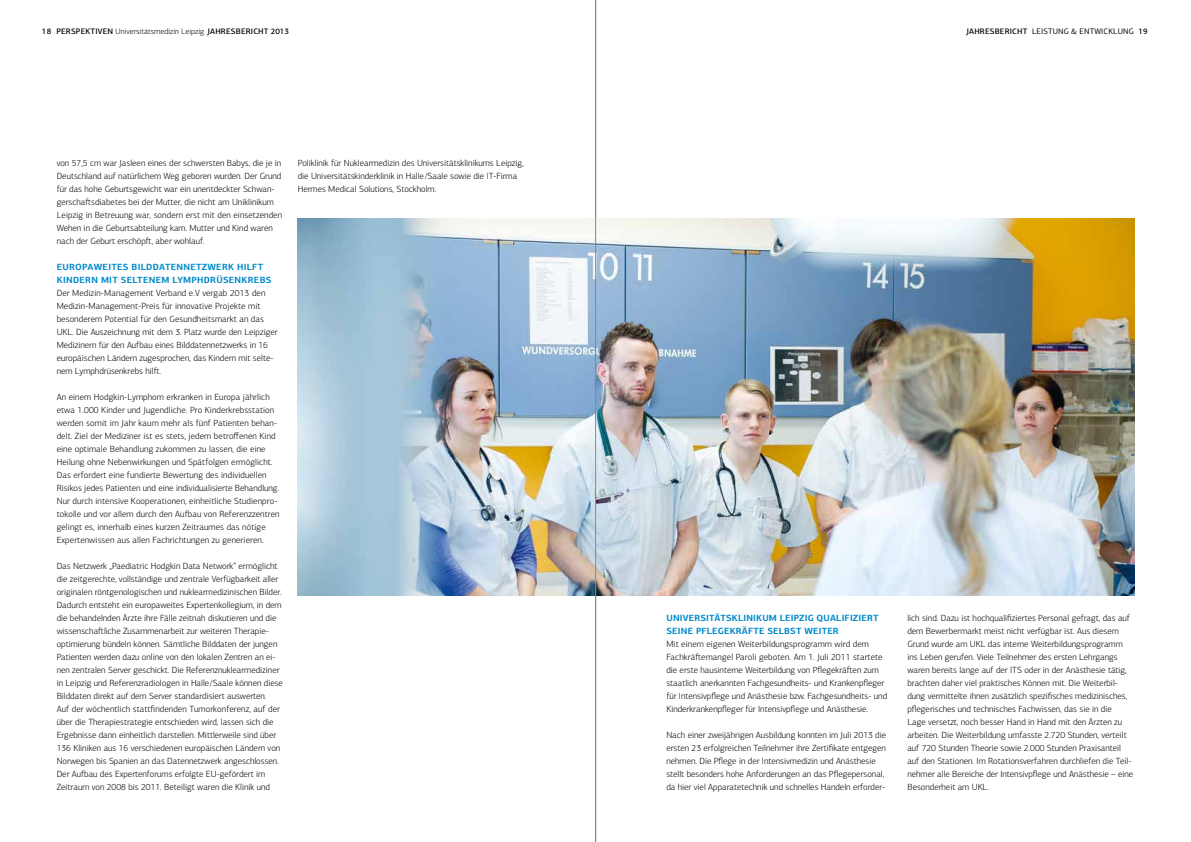
<style>
.page{position:relative;width:1191px;height:842px;background:#fff}
.page>*{position:absolute;margin:0;border:0;box-sizing:border-box;transform-origin:0 0}
.t1{font:300 9px/13px "PF Agora Sans Pro";color:#000}
.t2{font:700 9px/13px "PF Agora Sans Pro";letter-spacing:.02em;color:#008acb}
.t3{font:500 8px "PF Agora Sans Pro";letter-spacing:.02em;color:#000}
.t4{font:8px "PF Agora Sans Pro";letter-spacing:.02em;color:#000}
.s1{font-weight:300}
.s2{font-weight:500}
</style>
<div class="page">
<img style="left:298px;top:218px;width:836px;height:377px">
<hr style="left:595px;top:0;width:1px;height:842px;background:#878786">
<p class="t3" style="left:42px;top:27px;width:249px">18 PERSPEKTIVEN <span class="s1">Universitätsmedizin Leipzig</span> JAHRESBERICHT 2013</p>
<p class="t1" style="left:57px;top:157px;width:227px">von 57,5 cm war Jasleen eines der schwersten Babys, die je in Deutschland auf natürlichem Weg geboren wurden. Der Grund für das hohe Geburtsgewicht war ein unentdeckter Schwan&shy;gerschaftsdiabetes bei der Mutter, die nicht am Uniklinikum Leipzig in Betreuung war, sondern erst mit den einsetzenden Wehen in die Geburtsabteilung kam. Mutter und Kind waren nach der Geburt erschöpft, aber wohlauf.</p>
<p class="t2" style="left:57px;top:260px;width:216px">EUROPAWEITES BILDDATENNETZWERK HILFT<br>KINDERN MIT SELTENEM LYMPHDRÜSENKREBS</p>
<p class="t1" style="left:57px;top:287px;width:222px">Der Medizin-Management Verband e.V vergab 2013 den Medizin-Management-Preis für innovative Projekte mit besonderem Potential für den Gesundheitsmarkt an das UKL. Die Auszeichnung mit dem 3. Platz wurde den Leipziger Medizinern für den Aufbau eines Bilddatennetzwerks in 16 europäischen Ländern zugesprochen, das Kindern mit selte&shy;nem Lymphdrüsenkrebs hilft.</p>
<p class="t1" style="left:57px;top:391px;width:224px">An einem Hodgkin-Lymphom erkranken in Europa jährlich etwa 1.000 Kinder und Jugendliche. Pro Kinderkrebsstation werden somit im Jahr kaum mehr als fünf Patienten behan&shy;delt. Ziel der Mediziner ist es stets, jedem betroffenen Kind eine optimale Behandlung zukommen zu lassen, die eine Heilung ohne Nebenwirkungen und Spätfolgen ermöglicht.<br>Das erfordert eine fundierte Bewertung des individuellen Risikos jedes Patienten und eine individualisierte Behandlung.<br>Nur durch intensive Kooperationen, einheitliche Studienpro&shy;tokolle und vor allem durch den Aufbau von Referenzzentren gelingt es, innerhalb eines kurzen Zeitraumes das nötige Expertenwissen aus allen Fachrichtungen zu generieren.</p>
<p class="t1" style="left:57px;top:559px;width:228px">Das Netzwerk „Paediatric Hodgkin Data Network“ ermöglicht die zeitgerechte, vollständige und zentrale Verfügbarkeit aller originalen röntgenologischen und nuklearmedizinischen Bilder.<br>Dadurch entsteht ein europaweites Expertenkollegium, in dem die behandelnden Ärzte ihre Fälle zeitnah diskutieren und die wissenschaftliche Zusammenarbeit zur weiteren Therapie&shy;optimierung bündeln können. Sämtliche Bilddaten der jungen Patienten werden dazu online von den lokalen Zentren an ei&shy;nen zentralen Server geschickt. Die Referenznuklearmediziner in Leipzig und Referenzradiologen in Halle/Saale können diese Bilddaten direkt auf dem Server standardisiert auswerten.<br>Auf der wöchentlich stattfindenden Tumorkonferenz, auf der über die Therapiestrategie entschieden wird, lassen sich die Ergebnisse dann einheitlich darstellen. Mittlerweile sind über 136 Kliniken aus 16 verschiedenen europäischen Ländern von Norwegen bis Spanien an das Datennetzwerk angeschlossen.<br>Der Aufbau des Expertenforums erfolgte EU-gefördert im Zeitraum von 2008 bis 2011. Beteiligt waren die Klinik und</p>
<p class="t1" style="left:298px;top:157px;width:227px">Poliklinik für Nuklearmedizin des Universitätsklinikums Leipzig, die Universitätskinderklinik in Halle/Saale sowie die IT-Firma<br>Hermes Medical Solutions, Stockholm.</p>
<p class="t4" style="left:966px;top:27px;width:183px"><span class="s2">JAHRESBERICHT</span> LEISTUNG &amp; ENTWICKLUNG <span class="s2">19</span></p>
<p class="t2" style="left:666px;top:611px;width:213px">UNIVERSITÄTSKLINIKUM LEIPZIG QUALIFIZIERT<br>SEINE PFLEGEKRÄFTE SELBST WEITER</p>
<p class="t1" style="left:666px;top:637px;width:222px">Mit einem eigenen Weiterbildungsprogramm wird dem Fachkräftemangel Paroli geboten. Am 1. Juli 2011 startete die erste hausinterne Weiterbildung von Pflegekräften zum staatlich anerkannten Fachgesundheits- und Krankenpfl eger für Intensivpflege und Anästhesie bzw. Fachgesundheits- und Kinderkrankenpfl eger für Intensivpfl ege und Anästhesie.</p>
<p class="t1" style="left:666px;top:728px;width:221px">Nach einer zweijährigen Ausbildung konnten im Juli 2013 die ersten 23 erfolgreichen Teilnehmer ihre Zertifikate entgegen nehmen. Die Pflege in der Intensivmedizin und Anästhesie stellt besonders hohe Anforderungen an das Pflegepersonal, da hier viel Apparatetechnik und schnelles Handeln erforder-</p>
<p class="t1" style="left:907px;top:611px;width:227px">lich sind. Dazu ist hochqualifiziertes Personal gefragt, das auf dem Bewerbermarkt meist nicht verfügbar ist. Aus diesem Grund wurde am UKL das interne Weiterbildungsprogramm ins Leben gerufen. Viele Teilnehmer des ersten Lehrgangs waren bereits lange auf der ITS oder in der Anästhesie tätig, brachten daher viel praktisches Können mit. Die Weiterbil&shy;dung vermittelte ihnen zusätzlich spezifisches medizinisches, pfl egerisches und technisches Fachwissen, das sie in die<br>Lage versetzt, noch besser Hand in Hand mit den Ärzten zu arbeiten. Die Weiterbildung umfasste 2.720 Stunden, verteilt auf 720 Stunden Theorie sowie 2.000 Stunden Praxisanteil auf den Stationen. Im Rotationsverfahren durchliefen die Teil&shy;nehmer alle Bereiche der Intensivpflege und Anästhesie – eine Besonderheit am UKL.</p>
</div>
